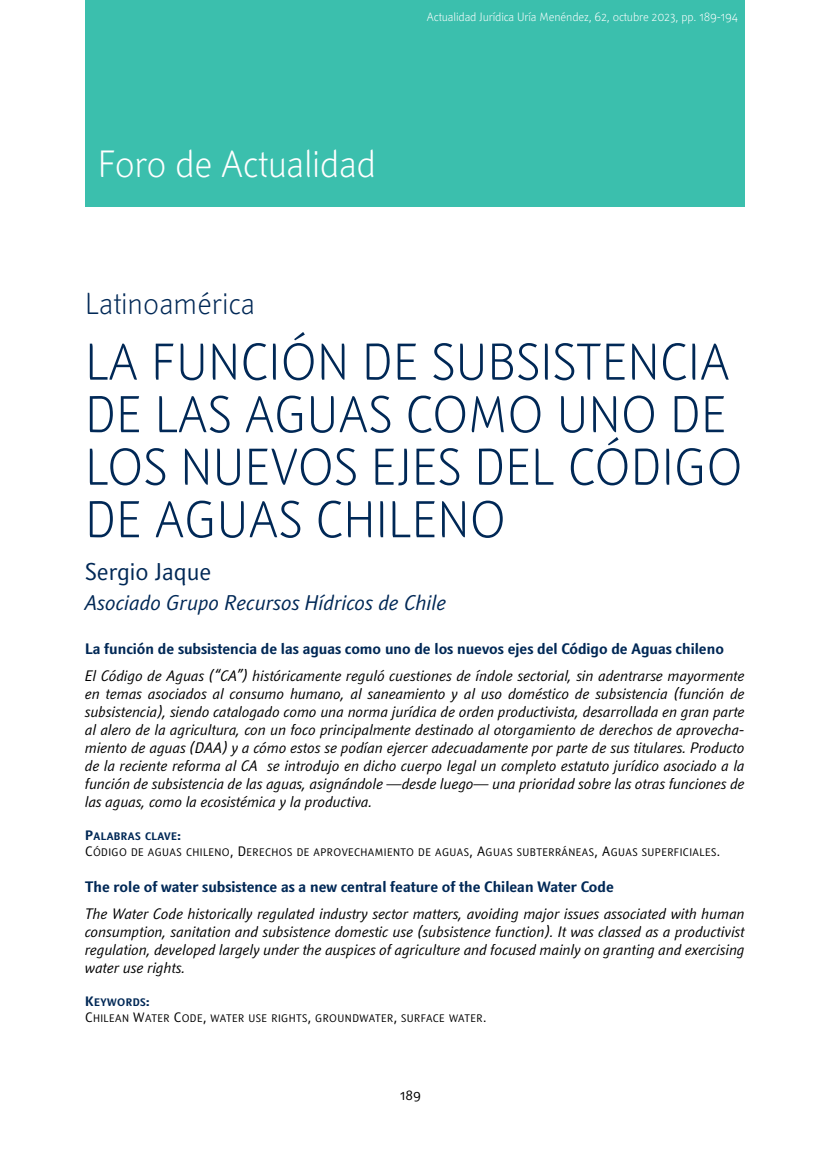
<style>
.page{position:relative;width:830px;height:1149px;background:#fff}
.page>*{position:absolute;margin:0;border:0;box-sizing:border-box;transform-origin:0 0}
.t1{font:300 51px/52.5px "Textra LT";color:#002856}
.t2{font:300 37.5px "Textra LT";letter-spacing:-.01em;color:#fff}
.t3{font:300 30px "Textra LT";color:#002856}
.t4{font:24px "Textra LT";color:#002856}
.t5{font:italic 21px "Textra LT";color:#002856}
.t6{font:italic 15px/18px "Textra LT";color:#000;text-align:justify}
.t7{font:700 15px "Textra LT";color:#002856}
.t8{font:13.5px "Textra LT";color:#000}
.t9{font:300 12px "Textra LT";letter-spacing:-.01em;color:#fff}
.t10{font:10.8px "Textra LT Book SC800";letter-spacing:.035em;color:#000}
.t11{font:10.8px "Textra LT Bold SC800";letter-spacing:.035em;color:#002856}
.s1{font-size:13.5px}
</style>
<div class="page">
<div style="left:85px;top:0;width:659px;height:207px;background:#3bbfad"></div>
<h2 class="t2" style="left:98px;top:140px;width:279px">Foro de Actualidad</h2>
<p class="t9" style="left:427px;top:9px;width:312px">Actualidad Jurídica Uría Menéndez, 62, octubre 2023, pp. 189-194</p>
<h3 class="t3" style="left:85px;top:285px;width:171px">Latinoamérica</h3>
<h1 class="t1" style="left:85px;top:334px;width:658px">LA FUNCIÓN DE SUBSISTENCIA<br>DE LAS AGUAS COMO UNO DE<br>LOS NUEVOS EJES DEL CÓDIGO<br>DE AGUAS CHILENO</h1>
<h3 class="t4" style="left:85px;top:556px;width:128px">Sergio Jaque</h3>
<h3 class="t5" style="left:85px;top:589px;width:363px">Asociado Grupo Recursos Hídricos de Chile</h3>
<p class="t7" style="left:85px;top:638px;width:640px">La función de subsistencia de las aguas como uno de los nuevos ejes del Código de Aguas chileno</p>
<p class="t6" style="left:85px;top:666px;width:661px">El Código de Aguas (“CA”) históricamente reguló cuestiones de índole sectorial, sin adentrarse mayormente en temas asociados al consumo humano, al saneamiento y al uso doméstico de subsistencia (función de subsistencia), siendo catalogado como una norma jurídica de orden productivista, desarrollada en gran parte al alero de la agricultura, con un foco principalmente destinado al otorgamiento de derechos de aprovecha&shy;miento de aguas (DAA) y a cómo estos se podían ejercer adecuadamente por parte de sus titulares. Producto de la reciente reforma al CA se introdujo en dicho cuerpo legal un completo estatuto jurídico asociado a la función de subsistencia de las aguas, asignándole —desde luego— una prioridad sobre las otras funciones de las aguas, como la ecosistémica y la productiva.</p>
<p class="t11" style="left:85px;top:829px;width:97px"><span class="s1">P</span>ALABRAS CLAVE<span class="s1">:</span></p>
<p class="t10" style="left:85px;top:845px;width:636px"><span class="s1">C</span>ÓDIGO DE AGUAS CHILENO<span class="s1">, D</span> ERECHOS DE APROVECHAMIENTO DE AGUAS<span class="s1">, A</span>GUAS SUBTERRÁNEAS<span class="s1">, A</span>GUAS SUPERFICIALES<span class="s1">.</span></p>
<p class="t7" style="left:85px;top:876px;width:530px">The role of water subsistence as a new central feature of the Chilean Water Code</p>
<p class="t6" style="left:85px;top:903px;width:661px">The Water Code historically regulated industry sector matters, avoiding major issues associated with human consumption, sanitation and subsistence domestic use (subsistence function). It was classed as a productivist regulation, developed largely under the auspices of agriculture and focused mainly on granting and exercising water use rights.</p>
<p class="t11" style="left:85px;top:994px;width:66px"><span class="s1">K</span>EYWORDS<span class="s1">:</span></p>
<p class="t10" style="left:85px;top:1011px;width:403px"><span class="s1">C</span>HILEAN <span class="s1">W</span>ATER <span class="s1">C</span>ODE<span class="s1">,</span> WATER USE RIGHTS<span class="s1">,</span> GROUNDWATER<span class="s1">,</span> SURFACE WATER<span class="s1">.</span></p>
<p class="t8" style="left:400px;top:1086px;width:22px">189</p>
</div>
